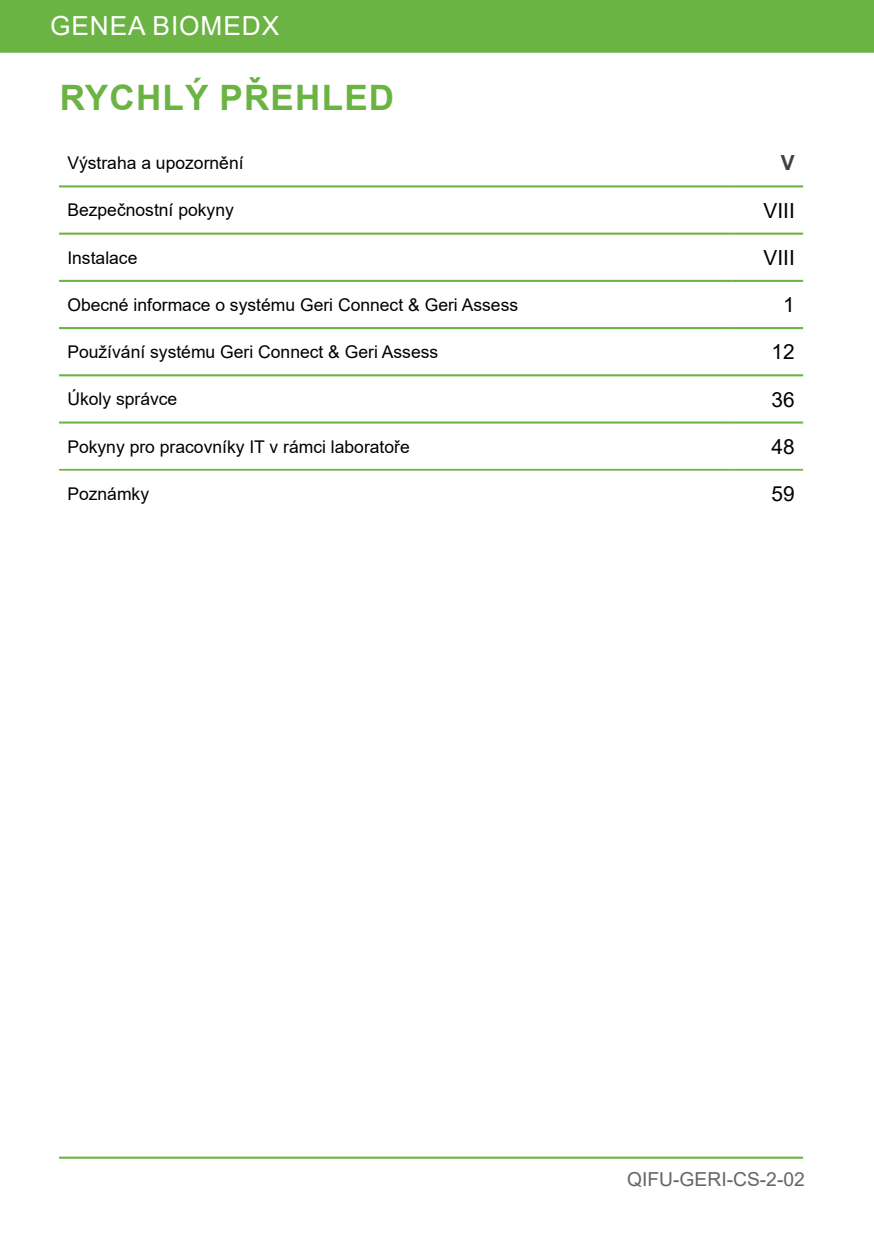
<style>
.page{position:relative;width:874px;height:1241px;background:#fff}
.page>*{position:absolute;margin:0;border:0;box-sizing:border-box;transform-origin:0 0}
.H1_INTRO_NTC{font:700 35px "Arial";letter-spacing:.035em;color:#6bb444}
.t1{font:26.25px "Arial";letter-spacing:.035em;color:#fff}
.TABLE_TEXT{font:20.82px "Arial";color:#000}
.ToC_H2_Intro{font:700 20.82px "Arial";color:#424242}
.t2{font:19.25px "Arial";color:#666}
.TABLE_TEXT-2{font:17.5px "Arial";color:#000}
</style>
<div class="page">
<div style="left:0;top:0;width:873px;height:53px;background:#6bb444"></div>
<hr style="left:59px;top:1156px;width:743px;height:2px;background:#6bb444">
<hr style="left:59px;top:185px;width:673px;height:2px;background:#6bb444">
<hr style="left:732px;top:185px;width:70px;height:2px;background:#6bb444">
<hr style="left:59px;top:232px;width:673px;height:3px;background:#6bb444">
<hr style="left:732px;top:232px;width:70px;height:3px;background:#6bb444">
<hr style="left:59px;top:280px;width:673px;height:2px;background:#6bb444">
<hr style="left:732px;top:280px;width:70px;height:2px;background:#6bb444">
<hr style="left:59px;top:327px;width:673px;height:2px;background:#6bb444">
<hr style="left:732px;top:327px;width:70px;height:2px;background:#6bb444">
<hr style="left:59px;top:374px;width:673px;height:2px;background:#6bb444">
<hr style="left:732px;top:374px;width:70px;height:2px;background:#6bb444">
<hr style="left:59px;top:421px;width:673px;height:2px;background:#6bb444">
<hr style="left:732px;top:421px;width:70px;height:2px;background:#6bb444">
<hr style="left:59px;top:469px;width:673px;height:1px;background:#6bb444">
<hr style="left:732px;top:469px;width:70px;height:1px;background:#6bb444">
<h2 class="t1" style="left:50px;top:7px;width:230px">GENEA BIOMEDX</h2>
<p class="H1_INTRO_NTC" style="left:60px;top:73px;width:336px">RYCHLÝ PŘEHLED</p>
<p class="TABLE_TEXT-2" style="left:67px;top:151px;width:178px">Výstraha a upozornění</p>
<p class="ToC_H2_Intro" style="left:780px;top:148px;width:15px">V</p>
<p class="TABLE_TEXT-2" style="left:67px;top:198px;width:168px">Bezpečnostní pokyny</p>
<p class="TABLE_TEXT" style="left:763px;top:196px;width:33px">VIII</p>
<p class="TABLE_TEXT-2" style="left:67px;top:245px;width:72px">Instalace</p>
<p class="TABLE_TEXT" style="left:763px;top:243px;width:33px">VIII</p>
<p class="TABLE_TEXT-2" style="left:67px;top:292px;width:452px">Obecné informace o systému Geri Connect &amp; Geri Assess</p>
<p class="TABLE_TEXT" style="left:782px;top:290px;width:13px">1</p>
<p class="TABLE_TEXT-2" style="left:67px;top:340px;width:372px">Používání systému Geri Connect &amp; Geri Assess</p>
<p class="TABLE_TEXT" style="left:771px;top:337px;width:25px">12</p>
<p class="TABLE_TEXT-2" style="left:67px;top:387px;width:111px">Úkoly správce</p>
<p class="TABLE_TEXT" style="left:771px;top:385px;width:25px">36</p>
<p class="TABLE_TEXT-2" style="left:67px;top:434px;width:344px">Pokyny pro pracovníky IT v rámci laboratoře</p>
<p class="TABLE_TEXT" style="left:771px;top:432px;width:25px">48</p>
<p class="TABLE_TEXT-2" style="left:67px;top:481px;width:83px">Poznámky</p>
<p class="TABLE_TEXT" style="left:771px;top:479px;width:25px">59</p>
<p class="t2" style="left:626px;top:1165px;width:179px">QIFU-GERI-CS-2-02</p>
</div>
